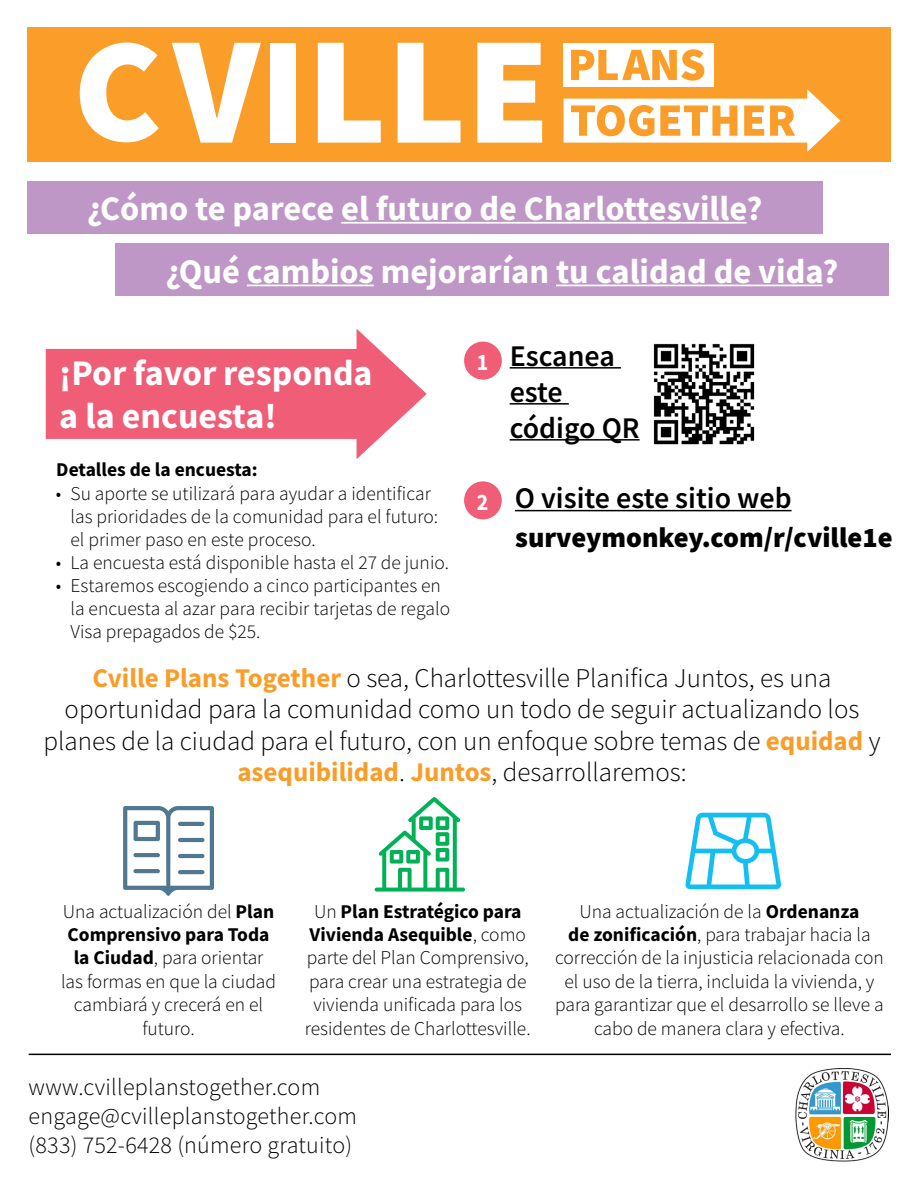
<style>
.page{position:relative;width:918px;height:1188px;background:#fff}
.page>*{position:absolute;margin:0;border:0;box-sizing:border-box;transform-origin:0 0}
.t1{font:700 36px/43.2px "Source Sans Pro";color:#fff}
.t2{font:700 34.5px "Source Sans Pro";color:#fff}
.t3{font:600 30px/36px "Source Sans Pro";color:#000}
.t4{font:900 28.35px "Source Sans Pro";color:#000}
.t5{font:300 27px/31.5px "Source Sans Pro";color:#000;text-align:center}
.t6{font:300 24px/28.8px "Source Sans Pro";letter-spacing:.01em;color:#000}
.t7{font:700 23.7px "Source Sans Pro";color:#fff;scale:.92 1}
.t8{font:300 19.5px/23.4px "Source Sans Pro";color:#000;text-align:center}
.t9{font:700 19.5px "Source Sans Pro";color:#000}
.s1{font-weight:700;color:#f99d2a}
.s2{font-weight:700}
</style>
<div class="page">
<div style="left:27px;top:27px;width:864px;height:134px;background:#fa9e29"></div>
<svg style="left:80px;top:43px;width:79px;height:99px"></svg>
<svg style="left:172px;top:43px;width:89px;height:100px"></svg>
<div style="left:270px;top:43px;width:26px;height:100px;background:#fff"></div>
<svg style="left:318px;top:43px;width:63px;height:100px"></svg>
<svg style="left:398px;top:43px;width:63px;height:100px"></svg>
<svg style="left:477px;top:43px;width:65px;height:100px"></svg>
<div style="left:564px;top:43px;width:150px;height:44px;background:#fff"></div>
<svg style="left:571px;top:49px;width:133px;height:32px"></svg>
<svg style="left:564px;top:89px;width:276px;height:63px"></svg>
<svg style="left:375px;top:797px;width:90px;height:95px"></svg>
<svg style="left:123px;top:806px;width:91px;height:90px"></svg>
<hr style="left:133px;top:853px;width:27px;height:4px;background:#517891;border-radius:2px">
<hr style="left:178px;top:870px;width:26px;height:4px;background:#517891;border-radius:2px">
<hr style="left:178px;top:854px;width:26px;height:4px;background:#517891;border-radius:2px">
<hr style="left:178px;top:838px;width:26px;height:4px;background:#517891;border-radius:2px">
<hr style="left:178px;top:822px;width:26px;height:4px;background:#517891;border-radius:2px">
<hr style="left:133px;top:869px;width:27px;height:4px;background:#517891;border-radius:2px">
<svg style="left:685px;top:813px;width:97px;height:76px"></svg>
<hr style="left:29px;top:1054px;width:862px;height:1px;background:#000">
<img style="left:796px;top:1069px;width:92px;height:92px">
<div style="left:27px;top:181px;width:795px;height:53px;background:#bf97c6"></div>
<hr style="left:341px;top:222px;width:406px;height:2px;background:#fff">
<hr style="left:510px;top:367px;width:111px;height:2px;background:#000">
<hr style="left:510px;top:403px;width:59px;height:2px;background:#000">
<hr style="left:510px;top:439px;width:130px;height:2px;background:#000">
<hr style="left:515px;top:510px;width:277px;height:1px;background:#000">
<img style="left:653px;top:343px;width:102px;height:102px">
<div style="left:464px;top:342px;width:38px;height:38px;background:#f05d77;border-radius:50%"></div>
<div style="left:464px;top:481px;width:38px;height:38px;background:#f05d77;border-radius:50%"></div>
<div style="left:46px;top:349px;width:329px;height:90px;background:#f05d77"></div>
<svg style="left:357px;top:329px;width:70px;height:130px"></svg>
<div style="left:116px;top:243px;width:773px;height:53px;background:#bf97c6"></div>
<hr style="left:247px;top:285px;width:127px;height:1px;background:#fff">
<hr style="left:556px;top:285px;width:267px;height:1px;background:#fff">
<h2 class="t2" style="left:87px;top:185px;width:677px">¿Cómo te parece el futuro de Charlottesville?</h2>
<h2 class="t2" style="left:166px;top:248px;width:674px">¿Qué cambios mejorarían tu calidad de vida?</h2>
<h1 class="t1" style="left:59px;top:351px;width:315px">¡Por favor responda a la encuesta!</h1>
<p class="t9" style="left:56px;top:457px;width:203px">Detalles de la encuesta:</p>
<p class="t8" style="left:71px;top:482px;width:369px;line-height:23px;text-align:left;text-indent:-15px">• Su aporte se utilizará para ayudar a identificar las prioridades de la comunidad para el futuro: el primer paso en este proceso.</p>
<p class="t8" style="left:56px;top:551px;width:395px">• La encuesta está disponible hasta el 27 de junio.</p>
<p class="t8" style="left:71px;top:574px;width:381px;line-height:23px;text-align:left;text-indent:-15px">• Estaremos escogiendo a cinco participantes en la encuesta al azar para recibir tarjetas de regalo<br>Visa prepagados de $25.</p>
<p class="t7" style="left:477px;top:346px;width:14px">1</p>
<p class="t7" style="left:477px;top:486px;width:14px">2</p>
<h3 class="t3" style="left:510px;top:337px;width:131px">Escanea este código QR</h3>
<h3 class="t3" style="left:515px;top:480px;width:278px">O visite este sitio web</h3>
<h3 class="t4" style="left:515px;top:517px;width:379px">surveymonkey.com/r/cville1e</h3>
<p class="t5" style="left:44px;top:662px;width:838px"><span class="s1">Cville Plans Together</span> o sea, Charlottesville Planifica Juntos, es una oportunidad para la comunidad como un todo de seguir actualizando los planes de la ciudad para el futuro, con un enfoque sobre temas de <span class="s1">equidad</span> y <span class="s1">asequibilidad</span>. <span class="s1">Juntos</span>, desarrollaremos:</p>
<p class="t8" style="left:305px;top:899px;width:227px">Un <span class="s2">Plan Estratégico para<br>Vivienda Asequible</span>, como parte del Plan Comprensivo, para crear una estrategia de vivienda unificada para los residentes de Charlottesville.</p>
<p class="t8" style="left:61px;top:899px;width:217px">Una actualización del <span class="s2">Plan<br>Comprensivo para Toda la Ciudad</span>, para orientar las formas en que la ciudad cambiará y crecerá en el futuro.</p>
<p class="t8" style="left:555px;top:899px;width:330px">Una actualización de la <span class="s2">Ordenanza<br>de zonificación</span>, para trabajar hacia la corrección de la injusticia relacionada con el uso de la tierra, incluida la vivienda, y para garantizar que el desarrollo se lleve a cabo de manera clara y efectiva.</p>
<p class="t6" style="left:29px;top:1073px;width:330px">www.cvilleplanstogether.com engage@cvilleplanstogether.com (833) 752-6428 (número gratuito)</p>
</div>
